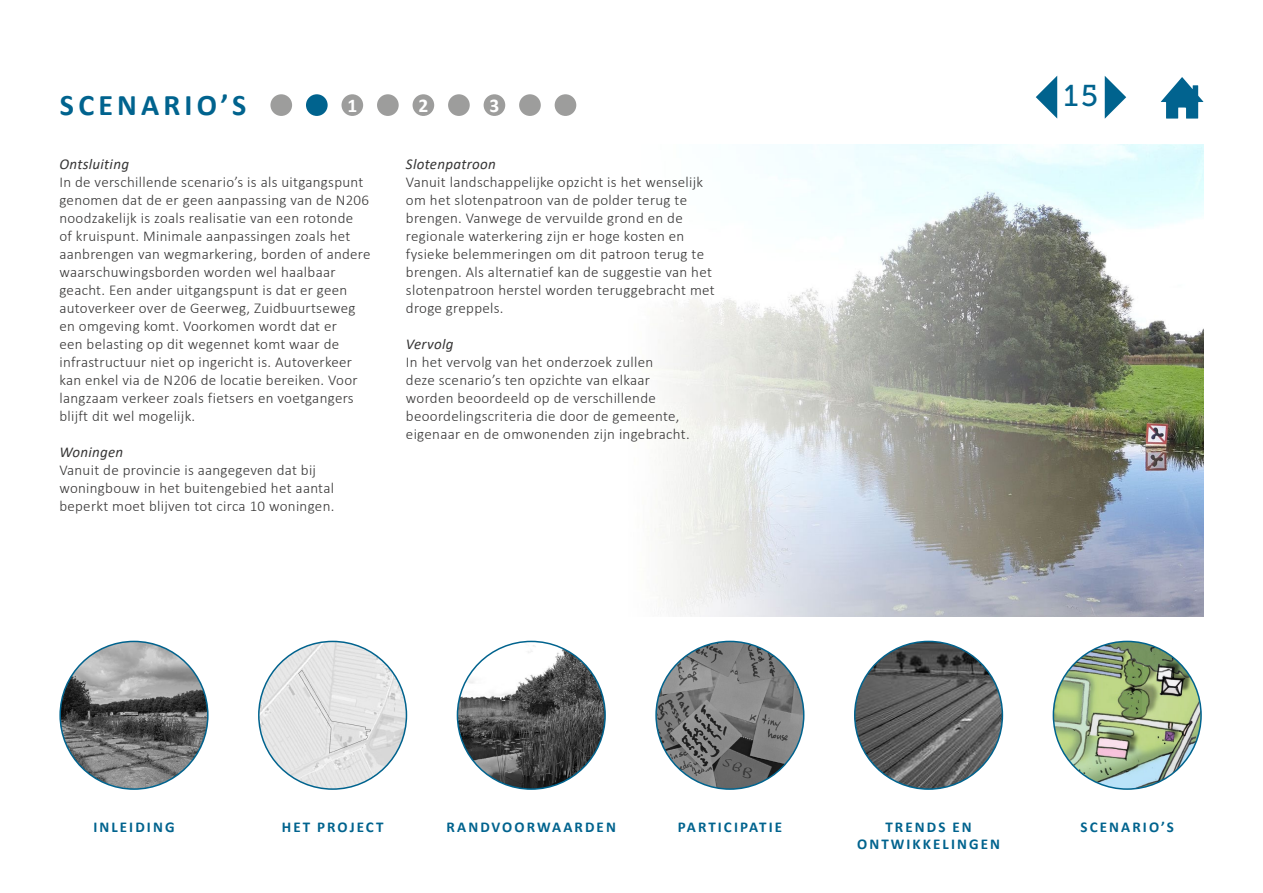
<style>
.page{position:relative;width:1263px;height:893px;background:#fff}
.page>*{position:absolute;margin:0;border:0;box-sizing:border-box;transform-origin:0 0}
.t1{font:700 30px "Calibri";letter-spacing:.14em;color:#00638e}
.t2{font:30px "Museo Slab 500";color:#00638e}
.t3{font:700 19.5px "Calibri";color:#fff}
.t4{font:300 15px/18px "Calibri";letter-spacing:.02em;color:#373636}
.t5{font:700 15px/16.5px "Calibri";letter-spacing:.14em;color:#00638e;text-align:center}
.t6{font:italic 15px "Calibri";letter-spacing:.02em;color:#373636}
</style>
<div class="page">
<img style="left:655px;top:145px;width:548px;height:472px">
<img style="left:60px;top:641px;width:148px;height:148px;border-radius:74px">
<img style="left:259px;top:641px;width:147px;height:148px;border-radius:74px">
<img style="left:457px;top:641px;width:148px;height:148px;border-radius:74px">
<img style="left:656px;top:641px;width:148px;height:148px;border-radius:74px">
<img style="left:855px;top:641px;width:147px;height:148px;border-radius:74px">
<img style="left:1053px;top:641px;width:148px;height:148px;border-radius:74px">
<svg style="left:1161px;top:77px;width:42px;height:42px"></svg>
<svg style="left:1105px;top:76px;width:21px;height:43px"></svg>
<svg style="left:1036px;top:76px;width:21px;height:43px"></svg>
<div style="left:270px;top:94px;width:22px;height:22px;background:#9d9d9c;border-radius:50%"></div>
<div style="left:306px;top:94px;width:22px;height:22px;background:#00638e;border-radius:50%"></div>
<div style="left:341px;top:94px;width:22px;height:22px;background:#9d9d9c;border-radius:50%"></div>
<div style="left:413px;top:94px;width:21px;height:22px;background:#9d9d9c;border-radius:50%"></div>
<div style="left:484px;top:94px;width:21px;height:22px;background:#9d9d9c;border-radius:50%"></div>
<div style="left:377px;top:94px;width:22px;height:22px;background:#9d9d9c;border-radius:50%"></div>
<div style="left:448px;top:94px;width:22px;height:22px;background:#9d9d9c;border-radius:50%"></div>
<div style="left:519px;top:94px;width:22px;height:22px;background:#9d9d9c;border-radius:50%"></div>
<div style="left:555px;top:94px;width:21px;height:22px;background:#9d9d9c;border-radius:50%"></div>
<h1 class="t1" style="left:60px;top:83px;width:188px">SCENARIO’S</h1>
<h2 class="t3" style="left:347px;top:91px;width:11px">1</h2>
<h2 class="t3" style="left:418px;top:91px;width:11px">2</h2>
<h2 class="t3" style="left:489px;top:91px;width:11px">3</h2>
<p class="t6" style="left:59px;top:154px;width:71px">Ontsluiting</p>
<p class="t4" style="left:59px;top:173px;width:313px">In de verschillende scenario’s is als uitgangspunt genomen dat de er geen aanpassing van de N206 noodzakelijk is zoals realisatie van een rotonde<br>of kruispunt. Minimale aanpassingen zoals het aanbrengen van wegmarkering, borden of andere waarschuwingsborden worden wel haalbaar geacht. Een ander uitgangspunt is dat er geen autoverkeer over de Geerweg, Zuidbuurtseweg en omgeving komt. Voorkomen wordt dat er<br>een belasting op dit wegennet komt waar de infrastructuur niet op ingericht is. Autoverkeer kan enkel via de N206 de locatie bereiken. Voor langzaam verkeer zoals fietsers en voetgangers blijft dit wel mogelijk.</p>
<p class="t6" style="left:59px;top:442px;width:65px">Woningen</p>
<p class="t4" style="left:59px;top:461px;width:277px">Vanuit de provincie is aangegeven dat bij woningbouw in het buitengebied het aantal beperkt moet blijven tot circa 10 woningen.</p>
<p class="t6" style="left:406px;top:154px;width:91px">Slotenpatroon</p>
<p class="t4" style="left:406px;top:173px;width:310px">Vanuit landschappelijke opzicht is het wenselijk om het slotenpatroon van de polder terug te brengen. Vanwege de vervuilde grond en de regionale waterkering zijn er hoge kosten en fysieke belemmeringen om dit patroon terug te brengen. Als alternatief kan de suggestie van het slotenpatroon herstel worden teruggebracht met droge greppels.</p>
<p class="t6" style="left:406px;top:334px;width:49px">Vervolg</p>
<p class="t4" style="left:406px;top:353px;width:285px">In het vervolg van het onderzoek zullen<br>deze scenario’s ten opzichte van elkaar worden beoordeeld op de verschillende beoordelingscriteria die door de gemeente, eigenaar en de omwonenden zijn ingebracht.</p>
<h1 class="t2" style="left:1064px;top:79px;width:36px">15</h1>
<p class="t5" style="left:93px;top:819px;width:83px">INLEIDING</p>
<p class="t5" style="left:282px;top:819px;width:103px">HET PROJECT</p>
<p class="t5" style="left:447px;top:819px;width:171px">RANDVOORWAARDEN</p>
<p class="t5" style="left:678px;top:819px;width:106px">PARTICIPATIE</p>
<p class="t5" style="left:857px;top:819px;width:144px">TRENDS EN<br>ONTWIKKELINGEN</p>
<p class="t5" style="left:1081px;top:819px;width:95px">SCENARIO’S</p>
</div>
